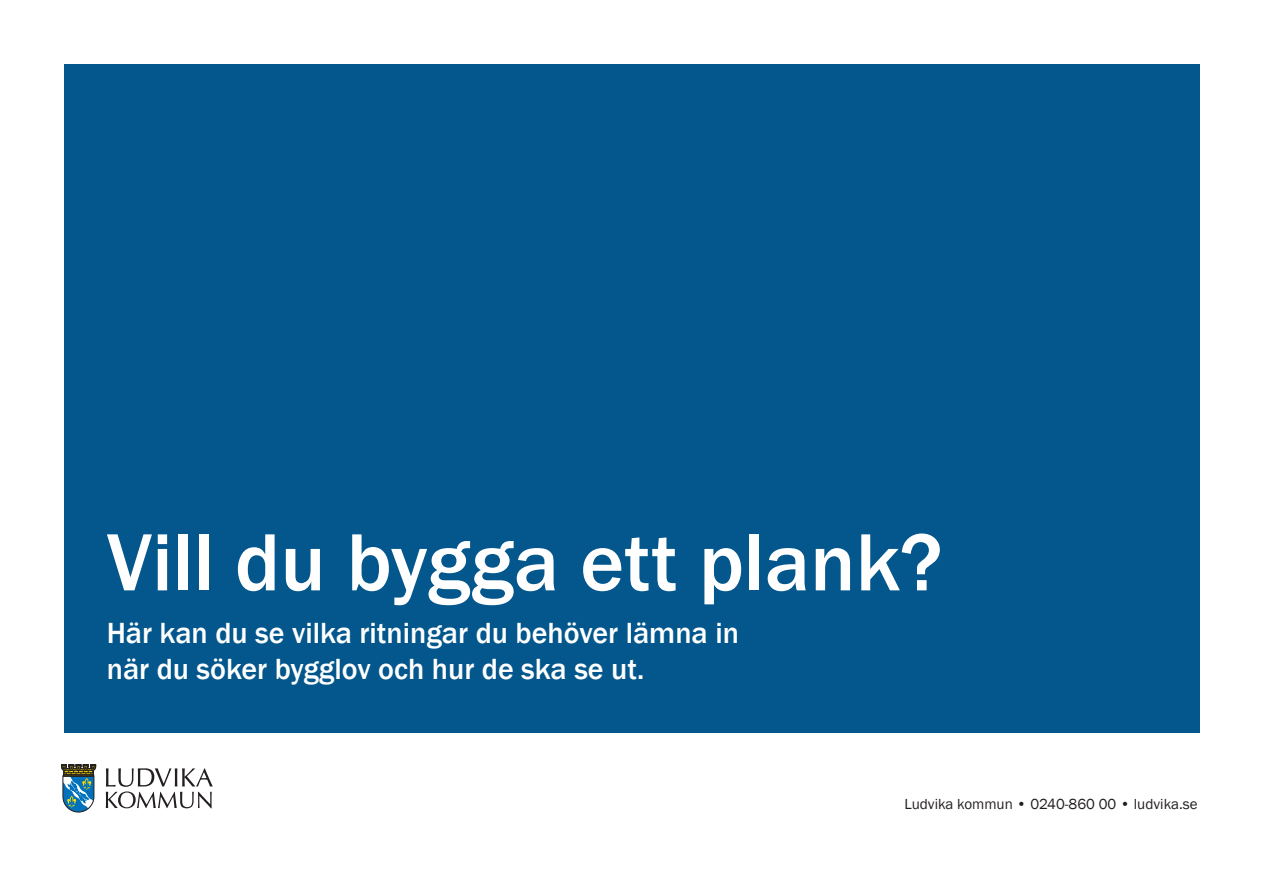
<style>
.page{position:relative;width:1263px;height:893px;background:#fff}
.page>*{position:absolute;margin:0;border:0;box-sizing:border-box;transform-origin:0 0}
.t1{font:500 84px "Franklin Gothic";color:#fff}
.Rubrik_2-_vit_starts{font:500 30px/36px "Franklin Gothic";color:#fff}
.t2{font:15px "Franklin Gothic";color:#231f20}
</style>
<div class="page">
<svg style="left:61px;top:764px;width:35px;height:48px"></svg>
<svg style="left:106px;top:768px;width:107px;height:40px"></svg>
<div style="left:64px;top:64px;width:1135px;height:668px;background:#00558b"></div>
<h1 class="t1" style="left:107px;top:510px;width:837px">Vill du bygga ett plank?</h1>
<h2 class="Rubrik_2-_vit_starts" style="left:107px;top:616px;width:634px">Här kan du se vilka ritningar du behöver lämna in när du söker bygglov och hur de ska se ut.</h2>
<p class="t2" style="left:904px;top:795px;width:294px">Ludvika kommun • 0240-860 00 • ludvika.se</p>
</div>
